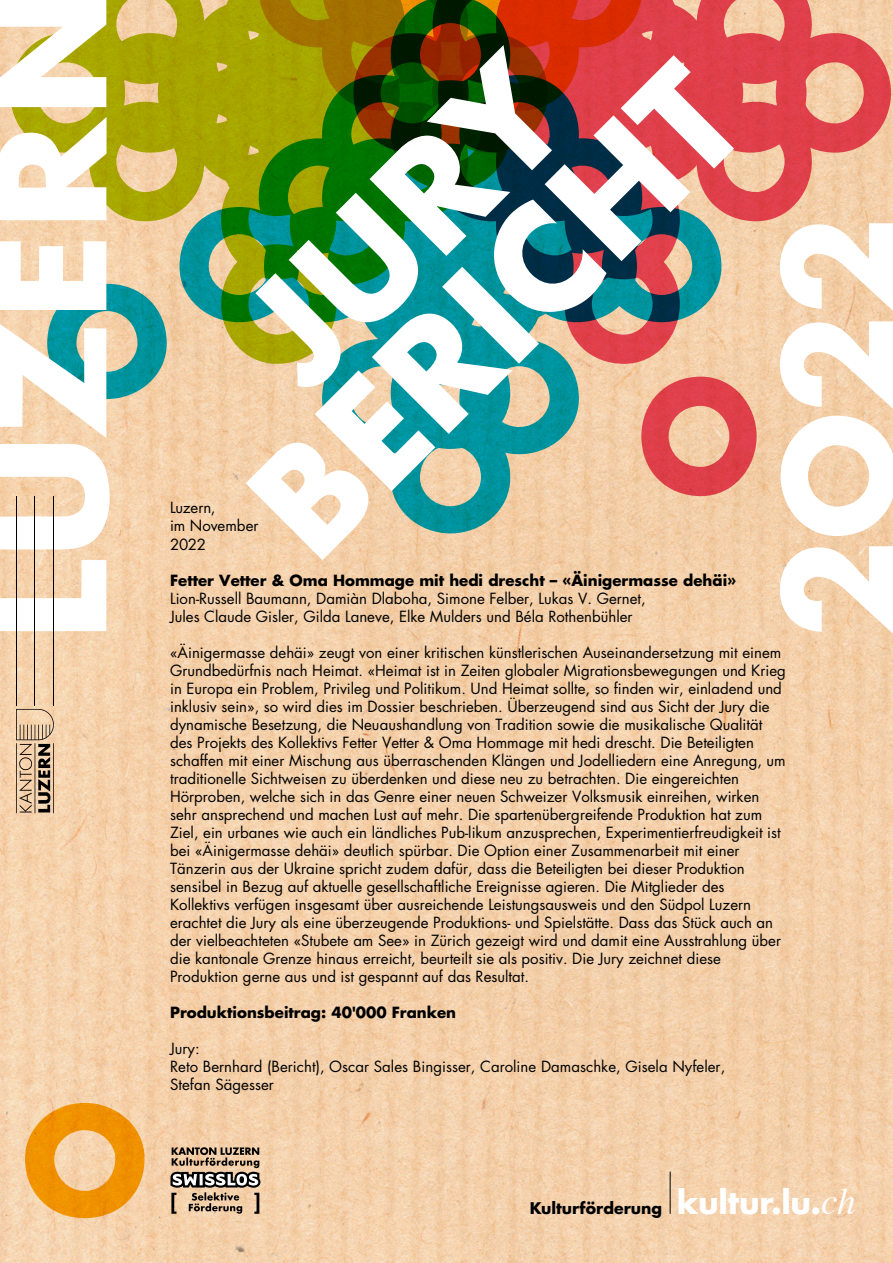
<style>
.page{position:relative;width:893px;height:1263px;background:#fff}
.page>*{position:absolute;margin:0;border:0;box-sizing:border-box;transform-origin:0 0}
.t1{font:700 144.3px/127.5px "Futura Luzern";color:#fff;text-align:center}
.t2{font:700 15.6px "Futura Luzern";letter-spacing:.005em;color:#000}
.t3{font:15px/18px "Futura Luzern";color:#000}
.t4{font:700 15px "Futura Luzern";color:#000}
.s1{font-size:31.35px;color:#fff}
.s2{font-family:"Times";font-weight:400;font-style:italic;font-size:37.35px;color:#fff}
</style>
<div class="page">
<img style="left:0;top:0;width:893px;height:1263px">
<svg style="left:170px;top:1147px;width:90px;height:67px;background:#a6917a"></svg>
<svg style="left:25px;top:1103px;width:120px;height:115px;background:#f2ac49"></svg>
<hr style="left:670px;top:1171px;width:1px;height:43px;background:#000">
<svg style="left:0;top:560px;width:106px;height:71px"></svg>
<svg style="left:0;top:0;width:891px;height:550px;background:#aa9f79"></svg>
<hr style="left:16px;top:743px;width:1px;height:70px;background:#000">
<hr style="left:35px;top:743px;width:1px;height:70px;background:#000">
<hr style="left:35px;top:496px;width:1px;height:210px;background:#000">
<hr style="left:53px;top:743px;width:1px;height:70px;background:#000">
<hr style="left:53px;top:496px;width:1px;height:210px;background:#000">
<svg style="left:16px;top:709px;width:38px;height:103px;background:#b79e82"></svg>
<hr style="left:16px;top:496px;width:1px;height:210px;background:#000">
<h1 class="t1" style="left:141px;top:392px;width:617px;rotate:-45deg">JURY<br>BERICHT</h1>
<h1 class="t1" style="left:773px;top:638px;width:423px;rotate:-90deg">2O22</h1>
<p class="t3" style="left:170px;top:499px;width:90px;line-height:18.5px">Luzern,<br>im November<br>2022</p>
<p class="t4" style="left:170px;top:571px;width:568px">Fetter Vetter &amp; Oma Hommage mit hedi drescht – «Äinigermasse dehäi»</p>
<p class="t3" style="left:170px;top:590px;width:477px">Lion-Russell Baumann, Damiàn Dlaboha, Simone Felber, Lukas V. Gernet,<br>Jules Claude Gisler, Gilda Laneve, Elke Mulders und Béla Rothenbühler</p>
<p class="t3" style="left:170px;top:644px;width:617px">«Äinigermasse dehäi» zeugt von einer kritischen künstlerischen Auseinandersetzung mit einem Grundbedürfnis nach Heimat. «Heimat ist in Zeiten globaler Migrationsbewegungen und Krieg in Europa ein Problem, Privileg und Politikum. Und Heimat sollte, so finden wir, einladend und inklusiv sein», so wird dies im Dossier beschrieben. Überzeugend sind aus Sicht der Jury die dynamische Besetzung, die Neuaushandlung von Tradition sowie die musikalische Qualität des Projekts des Kollektivs Fetter Vetter &amp; Oma Hommage mit hedi drescht. Die Beteiligten schaffen mit einer Mischung aus überraschenden Klängen und Jodelliedern eine Anregung, um traditionelle Sichtweisen zu überdenken und diese neu zu betrachten. Die eingereichten Hörproben, welche sich in das Genre einer neuen Schweizer Volksmusik einreihen, wirken sehr ansprechend und machen Lust auf mehr. Die spartenübergreifende Produktion hat zum Ziel, ein urbanes wie auch ein ländliches Pub-likum anzusprechen, Experimentierfreudigkeit ist bei «Äinigermasse dehäi» deutlich spürbar. Die Option einer Zusammenarbeit mit einer Tänzerin aus der Ukraine spricht zudem dafür, dass die Beteiligten bei dieser Produktion sensibel in Bezug auf aktuelle gesellschaftliche Ereignisse agieren. Die Mitglieder des Kollektivs verfügen insgesamt über ausreichende Leistungsausweis und den Südpol Luzern erachtet die Jury als eine überzeugende Produktions- und Spielstätte. Dass das Stück auch an der vielbeachteten «Stubete am See» in Zürich gezeigt wird und damit eine Ausstrahlung über die kantonale Grenze hinaus erreicht, beurteilt sie als positiv. Die Jury zeichnet diese Produktion gerne aus und ist gespannt auf das Resultat.</p>
<p class="t4" style="left:170px;top:1003px;width:288px">Produktionsbeitrag: 40'000 Franken</p>
<p class="t3" style="left:170px;top:1040px;width:557px">Jury:<br>Reto Bernhard (Bericht), Oscar Sales Bingisser, Caroline Damaschke, Gisela Nyfeler,<br>Stefan Sägesser</p>
<p class="t2" style="left:530px;top:1198px;width:328px">Kulturförderung <span class="s1">kultur.lu.</span><span class="s2">ch</span></p>
</div>
